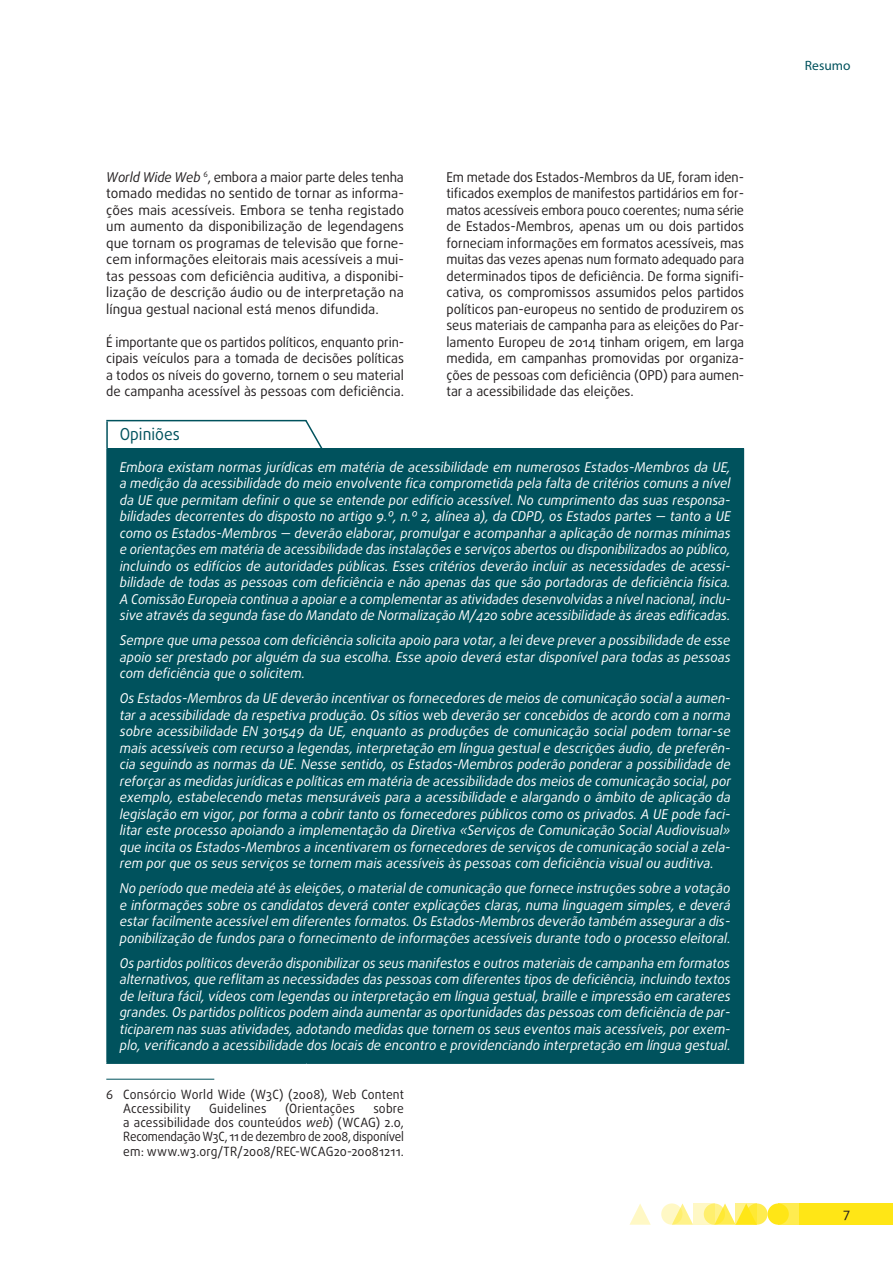
<style>
.page{position:relative;width:893px;height:1263px;background:#fff}
.page>*{position:absolute;margin:0;border:0;box-sizing:border-box;transform-origin:0 0}
.opinios_title{font:16.5px "Daxline Pro";color:#00525d;scale:.95 1}
.opinions_body{font:italic 13.5px/16.5px "Daxline Pro";color:#fff;text-align:justify}
.text_body{font:13.5px/16.5px "Daxline Pro";letter-spacing:-.005em;color:#231f20;text-align:justify;scale:.96 1}
.opinions_body-2{font:italic 13.5px/16.5px "Daxline Pro";color:#fff;text-align:justify;scale:.96 1}
.text_body-2{font:13.5px/16.5px "Daxline Pro";letter-spacing:-.005em;color:#231f20;text-align:justify}
.t1{font:13.5px "Myriad Pro";color:#00525d}
.text_footnote{font:12.75px/14.2px "Daxline Pro";letter-spacing:.015em;color:#231f20;scale:.95 1}
.s1{font-style:italic}
.s2{font-style:normal}
</style>
<div class="page">
<div style="left:746px;top:1203px;width:21px;height:22px;background:#ffec50;border-radius:50%"></div>
<div style="left:778px;top:1203px;width:21px;height:22px;background:#ffec50"></div>
<div style="left:799px;top:1203px;width:94px;height:22px;background:#ffe616"></div>
<svg style="left:675px;top:1203px;width:18px;height:22px"></svg>
<svg style="left:629px;top:1204px;width:22px;height:21px"></svg>
<div style="left:767px;top:1203px;width:22px;height:22px;background:#ffe616;border-radius:50%"></div>
<svg style="left:718px;top:1203px;width:18px;height:22px"></svg>
<svg style="left:704px;top:1203px;width:21px;height:22px"></svg>
<svg style="left:661px;top:1203px;width:21px;height:22px"></svg>
<svg style="left:736px;top:1203px;width:21px;height:22px"></svg>
<svg style="left:693px;top:1203px;width:21px;height:22px"></svg>
<hr style="left:106px;top:1079px;width:108px;height:1px;background:#00525d">
<div style="left:107px;top:448px;width:636px;height:615px;background:#00525d"></div>
<hr style="left:106px;top:420px;width:200px;height:1px;background:#00525d">
<hr style="left:106px;top:421px;width:2px;height:27px;background:#00525d">
<hr style="left:106px;top:448px;width:2px;height:614px;background:#00525d">
<hr style="left:743px;top:448px;width:1px;height:614px;background:#00525d">
<hr style="left:106px;top:1062px;width:200px;height:2px;background:#00525d">
<hr style="left:306px;top:1062px;width:438px;height:2px;background:#00525d">
<svg style="left:304px;top:419px;width:19px;height:29px"></svg>
<p class="text_body-2" style="left:106px;top:169px;width:299px"><span class="s1">World Wide Web</span> <sup>6</sup>, embora a maior parte deles tenha tomado medidas no sentido de tornar as informa‑ ções mais acessíveis. Embora se tenha registado um aumento da disponibilização de legendagens que tornam os programas de televisão que forne‑ cem informações eleitorais mais acessíveis a mui‑ tas pessoas com deficiência auditiva, a disponibi‑ lização de descrição áudio ou de interpretação na língua gestual nacional está menos difundida.</p>
<p class="text_body" style="left:106px;top:334px;width:312px">É importante que os partidos políticos, enquanto prin‑ cipais veículos para a tomada de decisões políticas a todos os níveis do governo, tornem o seu material de campanha acessível às pessoas com deficiência.</p>
<p class="text_body" style="left:446px;top:169px;width:312px">Em metade dos Estados‑Membros da UE, foram iden‑ tificados exemplos de manifestos partidários em for‑ matos acessíveis embora pouco coerentes; numa série de Estados‑Membros, apenas um ou dois partidos forneciam informações em formatos acessíveis, mas muitas das vezes apenas num formato adequado para determinados tipos de deficiência. De forma signifi‑ cativa, os compromissos assumidos pelos partidos políticos pan‑europeus no sentido de produzirem os seus materiais de campanha para as eleições do Par‑ lamento Europeu de 2014 tinham origem, em larga medida, em campanhas promovidas por organiza‑ ções de pessoas com deficiência (OPD) para aumen‑ tar a acessibilidade das eleições.</p>
<p class="opinios_title" style="left:120px;top:423px;width:65px">Opiniões</p>
<p class="opinions_body" style="left:120px;top:459px;width:612px">Embora existam normas jurídicas em matéria de acessibilidade em numerosos Estados‑Membros da UE, a medição da acessibilidade do meio envolvente fica comprometida pela falta de critérios comuns a nível da UE que permitam definir o que se entende por edifício acessível. No cumprimento das suas responsa‑ bilidades decorrentes do disposto no artigo 9.º, n.º 2, alínea a), da CDPD, os Estados partes — tanto a UE como os Estados‑Membros — deverão elaborar, promulgar e acompanhar a aplicação de normas mínimas e orientações em matéria de acessibilidade das instalações e serviços abertos ou disponibilizados ao público, incluindo os edifícios de autoridades públicas. Esses critérios deverão incluir as necessidades de acessi‑ bilidade de todas as pessoas com deficiência e não apenas das que são portadoras de deficiência física.<br>A Comissão Europeia continua a apoiar e a complementar as atividades desenvolvidas a nível nacional, inclu‑ sive através da segunda fase do Mandato de Normalização M/420 sobre acessibilidade às áreas edificadas.</p>
<p class="opinions_body" style="left:120px;top:632px;width:612px">Sempre que uma pessoa com deficiência solicita apoio para votar, a lei deve prever a possibilidade de esse apoio ser prestado por alguém da sua escolha. Esse apoio deverá estar disponível para todas as pessoas com deficiência que o solicitem.</p>
<p class="opinions_body" style="left:120px;top:690px;width:613px">Os Estados‑Membros da UE deverão incentivar os fornecedores de meios de comunicação social a aumen‑ tar a acessibilidade da respetiva produção. Os sítios <span class="s2">web</span> deverão ser concebidos de acordo com a norma sobre acessibilidade EN 301549 da UE, enquanto as produções de comunicação social podem tornar‑se mais acessíveis com recurso a legendas, interpretação em língua gestual e descrições áudio, de preferên‑ cia seguindo as normas da UE. Nesse sentido, os Estados‑Membros poderão ponderar a possibilidade de reforçar as medidas jurídicas e políticas em matéria de acessibilidade dos meios de comunicação social, por exemplo, estabelecendo metas mensuráveis para a acessibilidade e alargando o âmbito de aplicação da legislação em vigor, por forma a cobrir tanto os fornecedores públicos como os privados. A UE pode faci‑ litar este processo apoiando a implementação da Diretiva «Serviços de Comunicação Social Audiovisual» que incita os Estados‑Membros a incentivarem os fornecedores de serviços de comunicação social a zela‑ rem por que os seus serviços se tornem mais acessíveis às pessoas com deficiência visual ou auditiva.</p>
<p class="opinions_body" style="left:120px;top:880px;width:612px">No período que medeia até às eleições, o material de comunicação que fornece instruções sobre a votação e informações sobre os candidatos deverá conter explicações claras, numa linguagem simples, e deverá estar facilmente acessível em diferentes formatos. Os Estados‑Membros deverão também assegurar a dis‑ ponibilização de fundos para o fornecimento de informações acessíveis durante todo o processo eleitoral.</p>
<p class="opinions_body-2" style="left:120px;top:955px;width:638px">Os partidos políticos deverão disponibilizar os seus manifestos e outros materiais de campanha em formatos alternativos, que reflitam as necessidades das pessoas com diferentes tipos de deficiência, incluindo textos de leitura fácil, vídeos com legendas ou interpretação em língua gestual, braille e impressão em carateres grandes. Os partidos políticos podem ainda aumentar as oportunidades das pessoas com deficiência de par‑ ticiparem nas suas atividades, adotando medidas que tornem os seus eventos mais acessíveis, por exem‑ plo, verificando a acessibilidade dos locais de encontro e providenciando interpretação em língua gestual.</p>
<p class="text_footnote" style="left:123px;top:1087px;width:297px;text-indent:-17px">6 Consórcio World Wide (W3C) (2008), Web Content<br>Accessibility</p>
<p class="text_footnote" style="left:209px;top:1101px;width:62px">Guidelines</p>
<p class="text_footnote" style="left:285px;top:1101px;width:75px">(Orientações</p>
<p class="text_footnote" style="left:123px;top:1101px;width:297px;text-align:justify;text-indent:250px">sobre a acessibilidade dos counteúdos <span class="s1">web</span>) (WCAG) 2.0, Recomendação W3C, 11 de dezembro de 2008, disponível em: www.w3.org/TR/2008/REC‑WCAG20-20081211.</p>
<p class="t1" style="left:805px;top:57px;width:47px">Resumo</p>
<p class="text_body-2" style="left:843px;top:1205px;width:9px">7</p>
</div>
